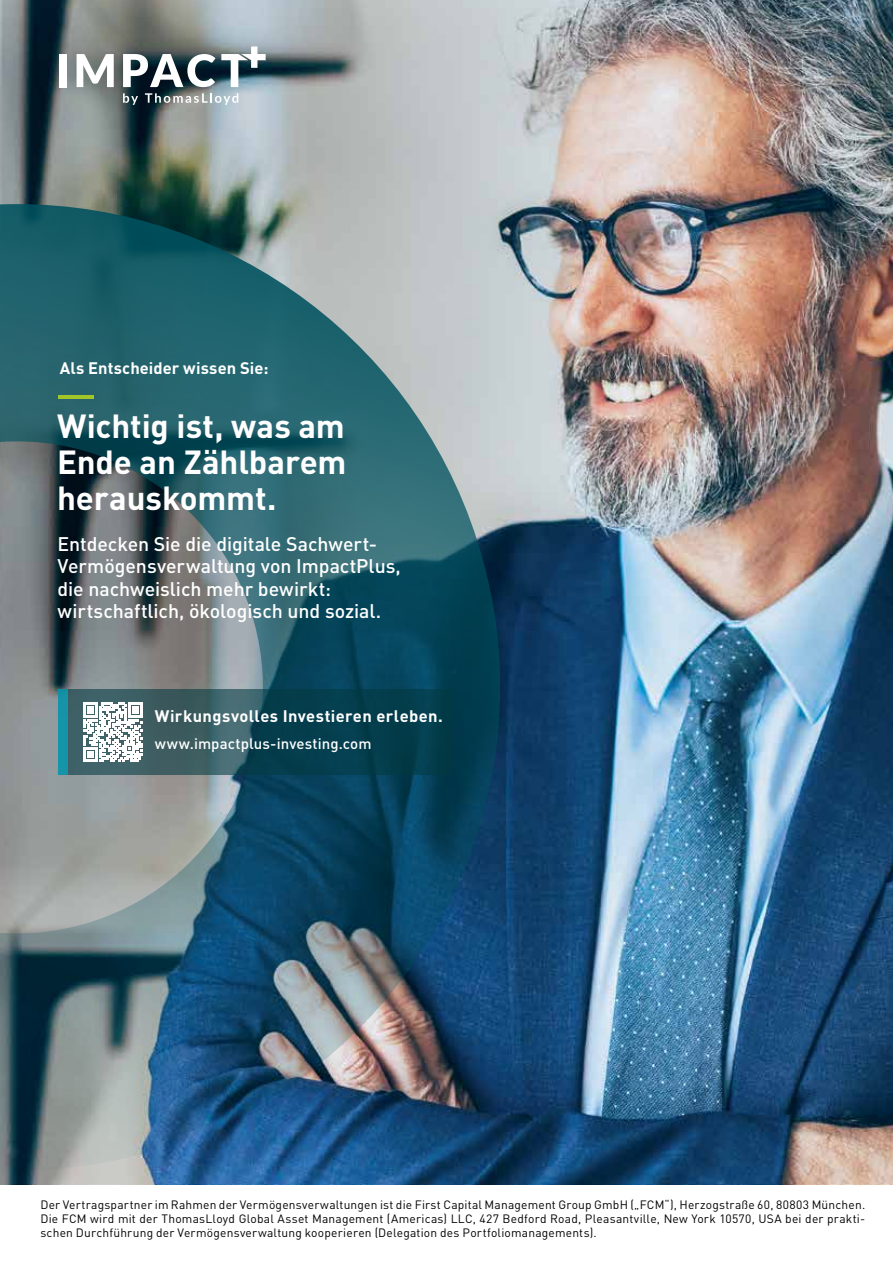
<style>
.page{position:relative;width:893px;height:1263px;background:#fff}
.page>*{position:absolute;margin:0;border:0;box-sizing:border-box;transform-origin:0 0}
.t1{font:700 33px/36px "DIN Pro";letter-spacing:-.005em;color:#fff;text-align:justify}
.t2{font:500 19.5px/22.5px "DIN Pro";letter-spacing:-.005em;color:#fff}
.t3{font:700 16.5px "DIN Pro";letter-spacing:.02em;color:#fff}
.t4{font:500 15px "DIN Pro";letter-spacing:.005em;color:#fff}
.t5{font:12px/14.4px "DIN Pro";letter-spacing:.015em;color:#000;text-align:justify}
</style>
<div class="page">
<img style="left:0;top:0;width:893px;height:1184px">
<img style="left:0;top:204px;width:500px;height:967px">
<svg style="left:68px;top:689px;width:385px;height:86px;background:#1d4d57"></svg>
<div style="left:58px;top:689px;width:10px;height:86px;background:#1694a8"></div>
<svg style="left:123px;top:93px;width:15px;height:12px"></svg>
<svg style="left:145px;top:93px;width:93px;height:12px"></svg>
<div style="left:60px;top:54px;width:7px;height:33px;background:#fff"></div>
<svg style="left:77px;top:54px;width:37px;height:33px"></svg>
<svg style="left:123px;top:54px;width:92px;height:33px"></svg>
<svg style="left:221px;top:46px;width:45px;height:41px"></svg>
<svg style="left:84px;top:703px;width:58px;height:58px"></svg>
<hr style="left:59px;top:395px;width:35px;height:4px;background:#a2c628">
<h3 class="t3" style="left:60px;top:355px;width:210px">Als Entscheider wissen Sie:</h3>
<h1 class="t1" style="left:57px;top:406px;width:291px">Wichtig ist, was am Ende an Zählbarem herauskommt.</h1>
<h2 class="t2" style="left:58px;top:531px;width:345px">Entdecken Sie die digitale Sachwert-Vermögensverwaltung von ImpactPlus, die nachweislich mehr bewirkt: wirtschaftlich, ökologisch und sozial.</h2>
<h3 class="t3" style="left:155px;top:703px;width:290px">Wirkungsvolles Investieren erleben.</h3>
<p class="t4" style="left:155px;top:732px;width:218px">www.impactplus-investing.com</p>
<p class="t5" style="left:40px;top:1196px;width:826px">Der Vertragspartner im Rahmen der Vermögensverwaltungen ist die First Capital Management Group GmbH („FCM“), Herzogstraße 60, 80803 München.<br>Die FCM wird mit der ThomasLloyd Global Asset Management (Americas) LLC, 427 Bedford Road, Pleasantville, New York 10570, USA bei der prakti&shy;schen Durchführung der Vermögensverwaltung kooperieren (Delegation des Portfoliomanagements).</p>
</div>
